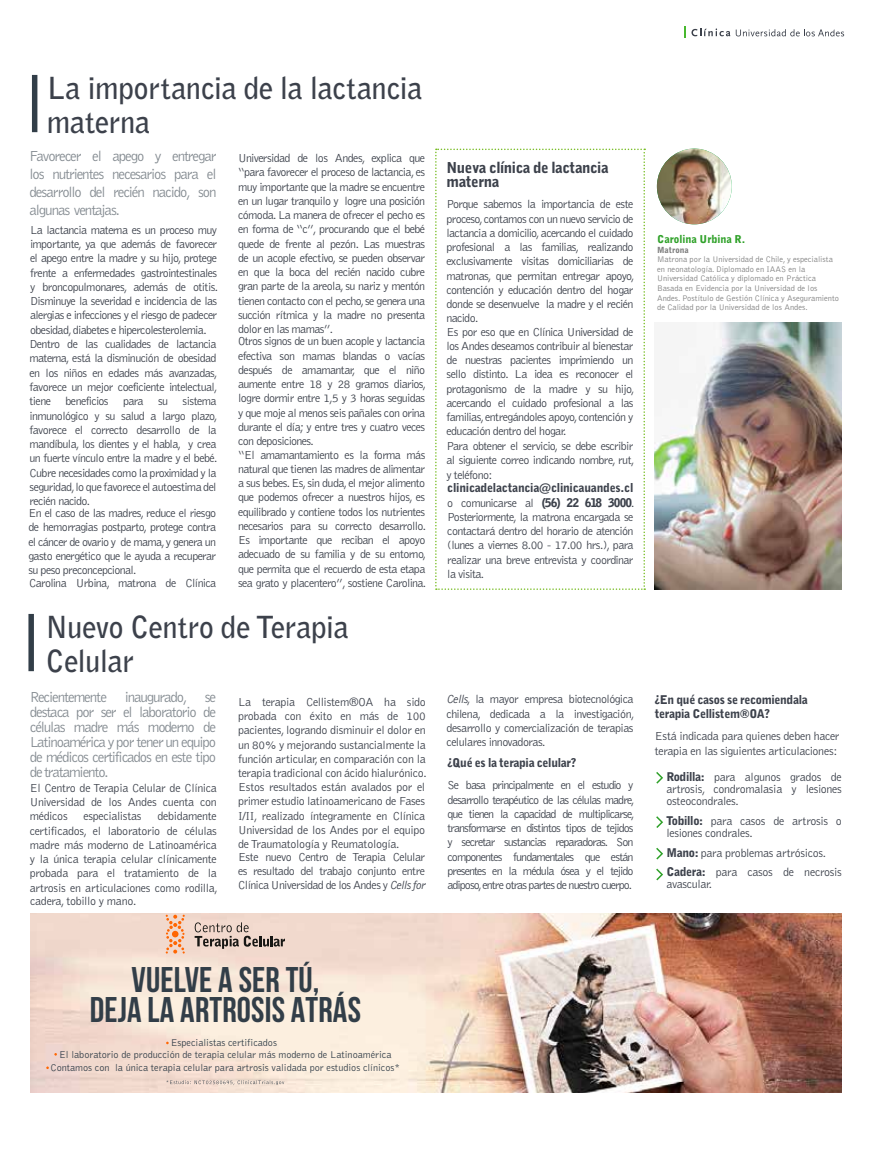
<style>
.page{position:relative;width:893px;height:1149px;background:#fff}
.page>*{position:absolute;margin:0;border:0;box-sizing:border-box;transform-origin:0 0}
.t1{font:700 35.7px/29.5px "Bebas Neue";letter-spacing:.005em;color:#323e48;text-align:center}
.t2{font:700 30.3px/33.8px "Bell Gothic";letter-spacing:-.01em;color:#3c414b}
.t3{font:15px/15px "Bell Gothic";letter-spacing:-.075em;color:#848b91;text-align:justify}
.t4{font:900 15px/14.2px "Bell Gothic";letter-spacing:-.025em;color:#3c414b}
.t5{font:300 12px/14.2px "Bell Gothic";letter-spacing:-.05em;color:#3c414b;text-align:justify}
.t6{font:300 12px/12px "Bell Gothic";letter-spacing:-.025em;color:#3c414b}
.t7{font:900 12px/14.2px "Bell Gothic";letter-spacing:-.025em;color:#3c414b}
.t8{font:900 10.8px "Bell Gothic";color:#2fa129}
.t9{font:300 10.2px/12.3px "Bell Gothic";letter-spacing:-.005em;color:#323e48;text-align:center}
.t10{font:300 8.4px/9.6px "Bell Gothic";color:#7d7d7d}
.t11{font:900 8.4px "Bell Gothic";color:#7d7d7d}
.s1{font-weight:400;font-style:italic}
.s2{font-weight:900}
</style>
<div class="page">
<svg style="left:736px;top:29px;width:108px;height:7px"></svg>
<svg style="left:685px;top:26px;width:45px;height:12px"></svg>
<div style="left:32px;top:75px;width:5px;height:57px;background:#323e48"></div>
<div style="left:28px;top:613px;width:6px;height:58px;background:#323e48"></div>
<img style="left:657px;top:148px;width:75px;height:76px;border-radius:38px">
<img style="left:655px;top:322px;width:187px;height:267px">
<svg style="left:656px;top:772px;width:7px;height:12px"></svg>
<svg style="left:656px;top:816px;width:7px;height:12px"></svg>
<svg style="left:656px;top:847px;width:7px;height:13px"></svg>
<svg style="left:656px;top:868px;width:7px;height:13px"></svg>
<img style="left:30px;top:913px;width:812px;height:179px">
<svg style="left:195px;top:921px;width:90px;height:27px;background:#c0ada3"></svg>
<svg style="left:166px;top:914px;width:19px;height:39px"></svg>
<svg style="left:166px;top:1079px;width:118px;height:5px"></svg>
<svg style="left:435px;top:148px;width:210px;height:441px"></svg>
<h2 class="t2" style="left:47px;top:71px;width:377px">La importancia de la lactancia materna</h2>
<p class="t3" style="left:30px;top:147px;width:189px;line-height:18px">Favorecer el apego y entregar los nutrientes necesarios para el desarrollo del recién nacido, son algunas ventajas.</p>
<p class="t5" style="left:30px;top:223px;width:190px">La lactancia materna es un proceso muy importante, ya que además de favorecer el apego entre la madre y su hijo, protege frente a enfermedades gastrointestinales y broncopulmonares, además de otitis.<br>Disminuye la severidad e incidencia de las alergias e infecciones y el riesgo de padecer obesidad, diabetes e hipercolesterolemia.</p>
<p class="t5" style="left:238px;top:151px;width:189px">Universidad de los Andes, explica que “para favorecer el proceso de lactancia, es muy importante que la madre se encuentre en un lugar tranquilo y logre una posición cómoda. La manera de ofrecer el pecho es en forma de “c”, procurando que el bebé quede de frente al pezón. Las muestras de un acople efectivo, se pueden observar en que la boca del recién nacido cubre gran parte de la areola, su nariz y mentón tienen contacto con el pecho, se genera una succión rítmica y la madre no presenta dolor en las mamas”.</p>
<p class="t5" style="left:238px;top:334px;width:190px">Otros signos de un buen acople y lactancia efectiva son mamas blandas o vacías después de amamantar, que el niño aumente entre 18 y 28 gramos diarios, logre dormir entre 1,5 y 3 horas seguidas y que moje al menos seis pañales con orina durante el día; y entre tres y cuatro veces con deposiciones.</p>
<p class="t5" style="left:30px;top:337px;width:190px">Dentro de las cualidades de lactancia materna, está la disminución de obesidad en los niños en edades más avanzadas, favorece un mejor coeficiente intelectual, tiene beneficios para su sistema inmunológico y su salud a largo plazo, favorece el correcto desarrollo de la mandíbula, los dientes y el habla, y crea un fuerte vínculo entre la madre y el bebé.<br>Cubre necesidades como la proximidad y la seguridad,lo que favorece el autoestima del recién nacido.</p>
<p class="t5" style="left:238px;top:447px;width:190px">“El amamantamiento es la forma más natural que tienen las madres de alimentar a sus bebes. Es, sin duda, el mejor alimento que podemos ofrecer a nuestros hijos, es equilibrado y contiene todos los nutrientes necesarios para su correcto desarrollo.<br>Es importante que reciban el apoyo adecuado de su familia y de su entorno, que permita que el recuerdo de esta etapa sea grato y placentero”, sostiene Carolina.</p>
<p class="t5" style="left:28px;top:506px;width:189px">En el caso de las madres, reduce el riesgo de hemorragias postparto, protege contra el cáncer de ovario y de mama, y genera un gasto energético que le ayuda a recuperar su peso preconcepcional.</p>
<p class="t5" style="left:29px;top:576px;width:189px">Carolina Urbina, matrona de Clínica</p>
<h2 class="t2" style="left:46px;top:610px;width:304px">Nuevo Centro de Terapia<br>Celular</h2>
<p class="t3" style="left:30px;top:689px;width:188px">Recientemente inaugurado, se destaca por ser el laboratorio de células madre más moderno de Latinoamérica y por tener un equipo de médicos certificados en este tipo de tratamiento.</p>
<p class="t5" style="left:238px;top:694px;width:190px">La terapia Cellistem®OA ha sido probada con éxito en más de 100 pacientes, logrando disminuir el dolor en un 80% y mejorando sustancialmente la función articular, en comparación con la terapia tradicional con ácido hialurónico.</p>
<p class="t5" style="left:30px;top:780px;width:189px">El Centro de Terapia Celular de Clínica Universidad de los Andes cuenta con médicos</p>
<p class="t5" style="left:30px;top:809px;width:190px;text-indent:128px">debidamente certificados, el laboratorio de células madre más moderno de Latinoamérica y la única terapia celular clínicamente probada para el tratamiento de la artrosis en articulaciones como rodilla,</p>
<p class="t6" style="left:84px;top:810px;width:60px">especialistas</p>
<p class="t6" style="left:30px;top:894px;width:108px">cadera, tobillo y mano.</p>
<p class="t5" style="left:238px;top:780px;width:189px">Estos resultados están avalados por el primer estudio latinoamericano de Fases I/II, realizado íntegramente en Clínica Universidad de los Andes por el equipo de Traumatología y Reumatología.</p>
<p class="t5" style="left:238px;top:849px;width:189px">Este nuevo Centro de Terapia Celular es resultado del trabajo conjunto entre Clínica Universidad de los Andes y <span class="s1">Cells for</span></p>
<p class="t4" style="left:446px;top:160px;width:164px">Nueva clínica de lactancia materna</p>
<p class="t5" style="left:446px;top:197px;width:190px">Porque sabemos la importancia de este proceso, contamos con un nuevo servicio de lactancia a domicilio, acercando el cuidado profesional a las familias, realizando exclusivamente visitas domiciliarias de matronas, que permitan entregar apoyo, contención y educación dentro del hogar donde se desenvuelve la madre y el recién nacido.</p>
<p class="t5" style="left:446px;top:324px;width:190px">Es por eso que en Clínica Universidad de los Andes deseamos contribuir al bienestar de nuestras pacientes imprimiendo un sello distinto. La idea es reconocer el protagonismo de la madre y su hijo, acercando el cuidado profesional a las familias, entregándoles apoyo, contención y educación dentro del hogar.</p>
<p class="t5" style="left:446px;top:439px;width:190px">Para obtener el servicio, se debe escribir al siguiente correo indicando nombre, rut, y teléfono:</p>
<p class="t5" style="left:447px;top:481px;width:189px"><span class="s2">clinicadelactancia@clinicauandes.cl </span>o comunicarse al <span class="s2">(56) 22 618 3000</span>.<br>Posteriormente, la matrona encargada se contactará dentro del horario de atención (lunes a viernes 8.00 - 17.00 hrs.), para realizar una breve entrevista y coordinar la visita.</p>
<p class="t8" style="left:657px;top:232px;width:90px">Carolina Urbina R.</p>
<p class="t11" style="left:657px;top:244px;width:33px">Matrona</p>
<p class="t10" style="left:657px;top:255px;width:183px">Matrona por la Universidad de Chile, y especialista en neonatología. Diplomado en IAAS en la Universidad Católica y diplomado en Práctica Basada en Evidencia por la Universidad de los Andes. Postítulo de Gestión Clínica y Aseguramiento de Calidad por la Universidad de los Andes.</p>
<p class="t5" style="left:446px;top:692px;width:190px"><span class="s1">Cells</span>, la mayor empresa biotecnológica chilena, dedicada a la investigación, desarrollo y comercialización de terapias celulares innovadoras.</p>
<p class="t7" style="left:655px;top:692px;width:154px">¿En qué casos se recomiendala terapia Cellistem®OA?</p>
<p class="t6" style="left:655px;top:729px;width:186px;line-height:14.2px">Está indicada para quienes deben hacer terapia en las siguientes articulaciones:</p>
<p class="t7" style="left:447px;top:756px;width:130px">¿Qué es la terapia celular?</p>
<p class="t5" style="left:447px;top:778px;width:189px">Se basa principalmente en el estudio y desarrollo terapéutico de las células madre, que tienen la capacidad de multiplicarse, transformarse en distintos tipos de tejidos y secretar sustancias reparadoras. Son componentes fundamentales que están presentes en la médula ósea y el tejido adiposo,entre otras partes de nuestro cuerpo.</p>
<p class="t5" style="left:666px;top:771px;width:177px;line-height:12px"><span class="s2">Rodilla:</span> para algunos grados de artrosis, condromalasia y lesiones osteocondrales.</p>
<p class="t6" style="left:666px;top:815px;width:177px"><span class="s2">Tobillo:</span> para casos de artrosis o lesiones condrales.</p>
<p class="t6" style="left:666px;top:843px;width:177px;line-height:19.6px"><span class="s2">Mano:</span> para problemas artrósicos.<br><span class="s2">Cadera:</span> para casos de necrosis</p>
<p class="t6" style="left:666px;top:878px;width:47px">avascular.</p>
<h1 class="t1" style="left:90px;top:964px;width:273px">VUELVE A SER TÚ,<br>DEJA LA ARTROSIS ATRÁS</h1>
<p class="t9" style="left:50px;top:1036px;width:351px">Especialistas certificados<br>El laboratorio de producción de terapia celular más moderno de Latinoamérica<br>Contamos con la única terapia celular para artrosis validada por estudios clínicos*</p>
</div>
